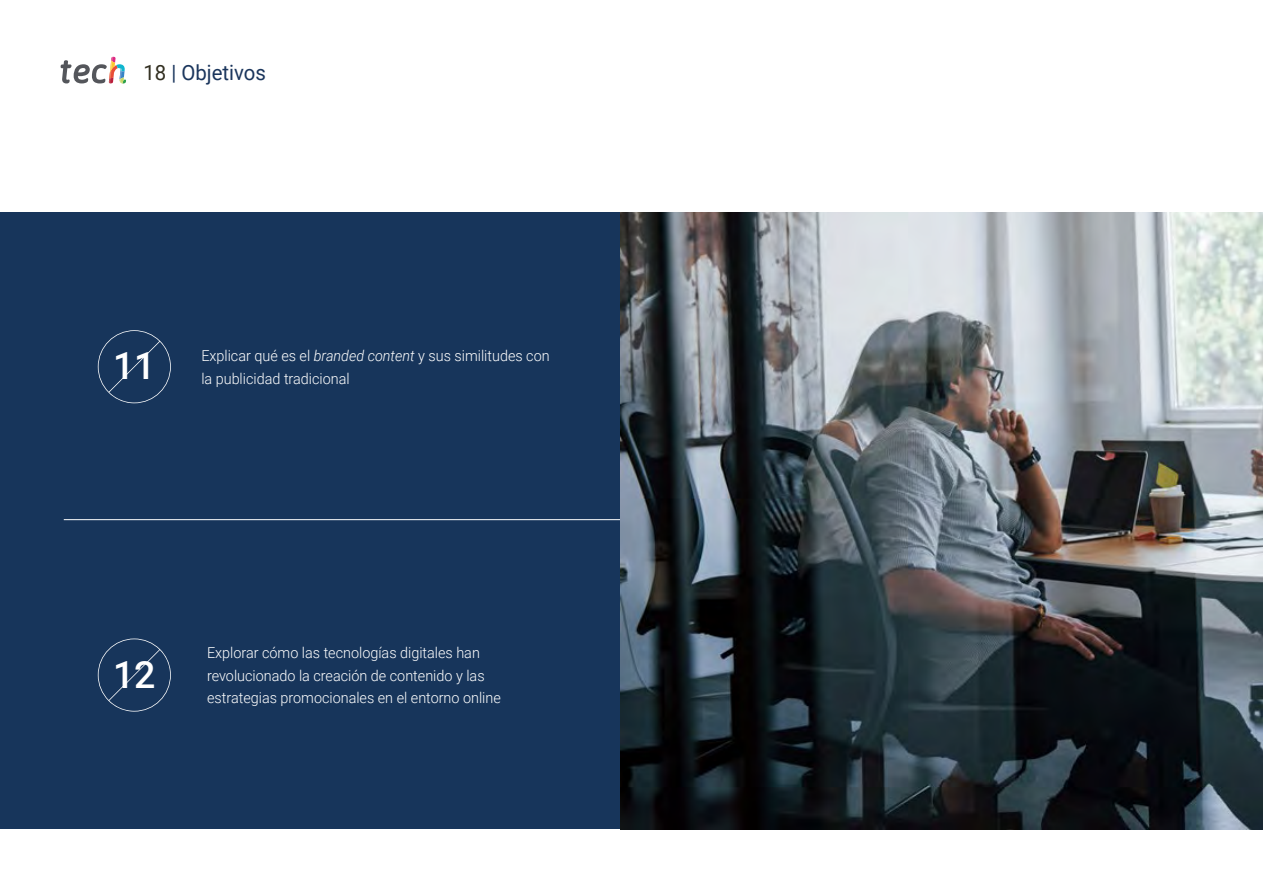
<style>
.page{position:relative;width:1263px;height:893px;background:#fff}
.page>*{position:absolute;margin:0;border:0;box-sizing:border-box;transform-origin:0 0}
.t1{font:500 37.5px "Roboto";color:#fff}
.t2{font:21px "Roboto";color:#1a355c}
.t3{font:300 15px/22.5px "Roboto";color:#fff;scale:.96 1}
.s1{color:#312e20}
.s2{font-style:italic}
</style>
<div class="page">
<svg style="left:61px;top:57px;width:65px;height:27px"></svg>
<div style="left:0;top:213px;width:621px;height:616px;background:#17355b"></div>
<svg style="left:98px;top:330px;width:73px;height:73px"></svg>
<svg style="left:98px;top:638px;width:73px;height:74px"></svg>
<hr style="left:64px;top:519px;width:1199px;height:1px;background:#fff">
<img style="left:621px;top:213px;width:642px;height:616px">
<h2 class="t2" style="left:144px;top:57px;width:124px"><span class="s1">18</span> | Objetivos</h2>
<h1 class="t1" style="left:113px;top:340px;width:44px">11</h1>
<p class="t3" style="left:201px;top:344px;width:364px">Explicar qué es el <span class="s2">branded content</span> y sus similitudes con la publicidad tradicional</p>
<h1 class="t1" style="left:113px;top:648px;width:44px">12</h1>
<p class="t3" style="left:207px;top:641px;width:308px">Explorar cómo las tecnologías digitales han revolucionado la creación de contenido y las estrategias promocionales en el entorno online</p>
</div>
